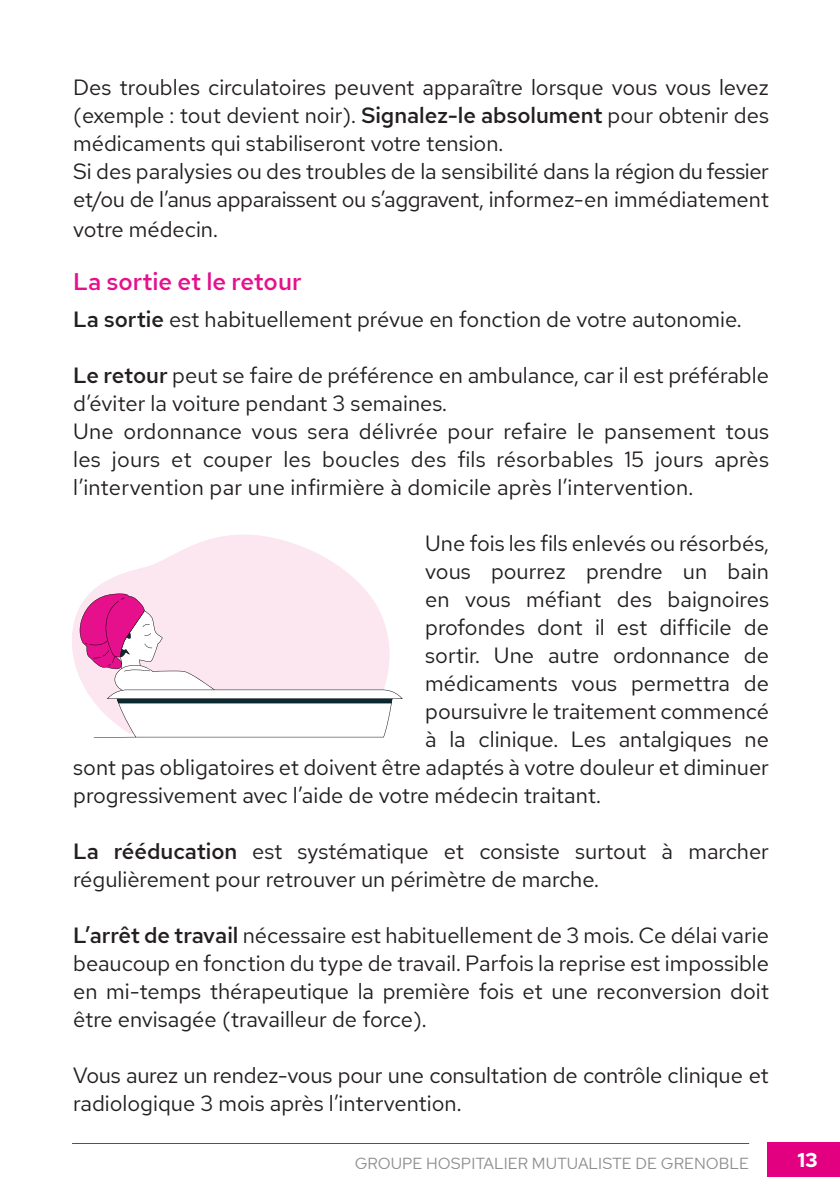
<style>
.page{position:relative;width:840px;height:1191px;background:#fff}
.page>*{position:absolute;margin:0;border:0;box-sizing:border-box;transform-origin:0 0}
.t1{font:500 24px "Red Hat Text";color:#e6108d}
.t2{font:22px/28px "Red Hat Text";color:#231f20}
.t3{font:700 20px "Red Hat Text";color:#fff}
.t4{font:16px "Red Hat Text";color:#1e1d1d}
.s1{font-weight:500}
</style>
<div class="page">
<hr style="left:72px;top:1143px;width:676px;height:1px;background:#e20080">
<div style="left:767px;top:1142px;width:72px;height:35px;background:#e20080"></div>
<svg style="left:72px;top:534px;width:295px;height:136px;fill:#fce7f0"></svg>
<svg style="left:77px;top:592px;width:325px;height:146px"></svg>
<p class="t2" style="left:73px;top:75px;width:697px">Des troubles circulatoires peuvent apparaître lorsque vous vous levez (exemple : tout devient noir). <span class="s1">Signalez-le absolument</span> pour obtenir des médicaments qui stabiliseront votre tension.<br>Si des paralysies ou des troubles de la sensibilité dans la région du fessier et/ou de l’anus apparaissent ou s’aggravent, informez-en immédiatement</p>
<p class="t2" style="left:73px;top:217px;width:146px">votre médecin.</p>
<p class="t1" style="left:73px;top:271px;width:229px">La sortie et le retour</p>
<p class="t2" style="left:73px;top:307px;width:669px"><span class="s1">La sortie</span> est habituellement prévue en fonction de votre autonomie.</p>
<p class="t2" style="left:73px;top:363px;width:697px"><span class="s1">Le retour</span> peut se faire de préférence en ambulance, car il est préférable d’éviter la voiture pendant 3 semaines.<br>Une ordonnance vous sera délivrée pour refaire le pansement tous les jours et couper les boucles des fils résorbables 15 jours après l’intervention par une infirmière à domicile après l’intervention.</p>
<p class="t2" style="left:425px;top:529px;width:345px">Une fois les fils enlevés ou résorbés,</p>
<p class="t2" style="left:425px;top:559px;width:345px">vous pourrez prendre un bain</p>
<p class="t2" style="left:425px;top:585px;width:345px">en vous méfiant des baignoires</p>
<p class="t2" style="left:425px;top:613px;width:345px">profondes dont il est difficile de</p>
<p class="t2" style="left:425px;top:643px;width:345px">sortir. Une autre ordonnance de</p>
<p class="t2" style="left:425px;top:671px;width:345px">médicaments vous permettra de</p>
<p class="t2" style="left:425px;top:699px;width:345px">poursuivre le traitement commencé</p>
<p class="t2" style="left:425px;top:727px;width:345px">à la clinique. Les antalgiques ne</p>
<p class="t2" style="left:73px;top:755px;width:697px">sont pas obligatoires et doivent être adaptés à votre douleur et diminuer</p>
<p class="t2" style="left:73px;top:783px;width:529px">progressivement avec l’aide de votre médecin traitant.</p>
<p class="t2" style="left:73px;top:839px;width:697px"><span class="s1">La rééducation</span> est systématique et consiste surtout à marcher régulièrement pour retrouver un périmètre de marche.</p>
<p class="t2" style="left:73px;top:923px;width:697px;text-align:justify"><span class="s1">L’arrêt de travail</span> nécessaire est habituellement de 3 mois. Ce délai varie beaucoup en fonction du type de travail. Parfois la reprise est impossible en mi-temps thérapeutique la première fois et une reconversion doit être envisagée (travailleur de force).</p>
<p class="t2" style="left:73px;top:1063px;width:696px">Vous aurez un rendez-vous pour une consultation de contrôle clinique et radiologique 3 mois après l’intervention.</p>
<p class="t4" style="left:354px;top:1156px;width:396px">GROUPE HOSPITALIER MUTUALISTE DE GRENOBLE</p>
<p class="t3" style="left:797px;top:1151px;width:22px">13</p>
</div>
